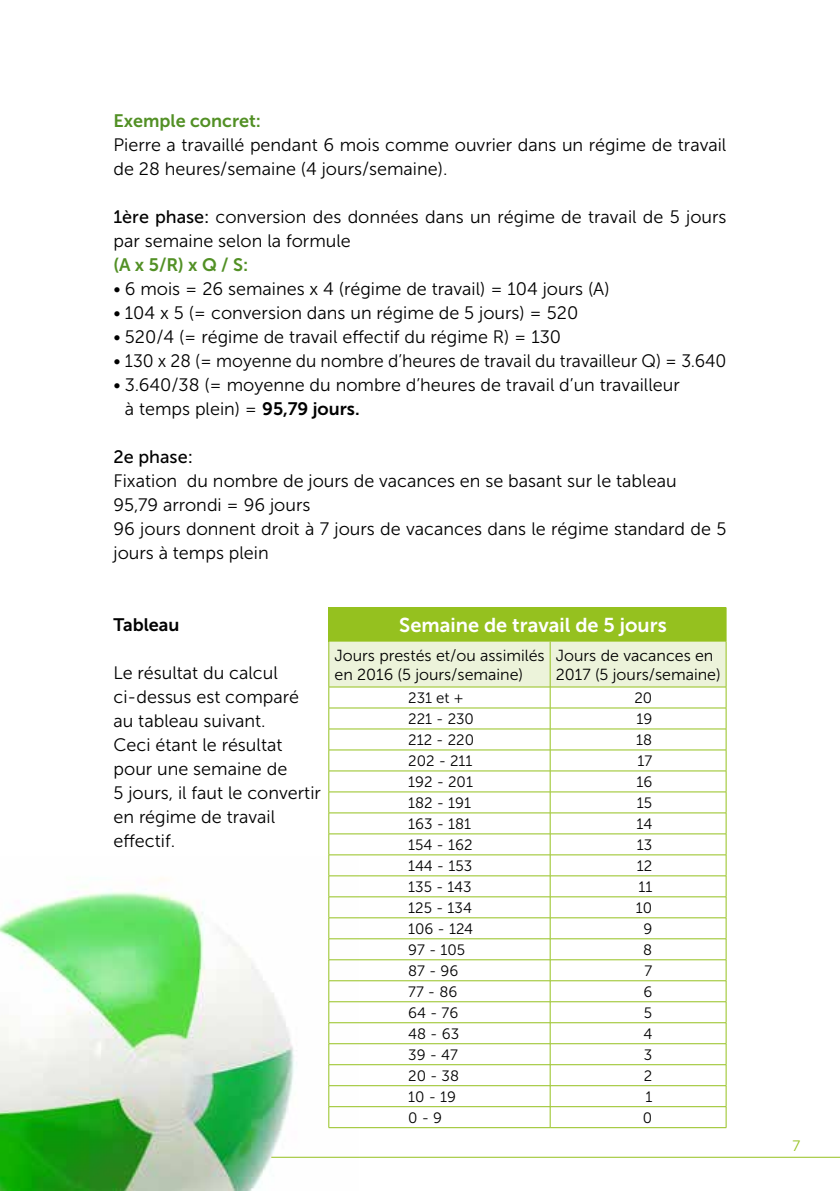
<style>
.page{position:relative;width:840px;height:1191px;background:#fff}
.page>*{position:absolute;margin:0;border:0;box-sizing:border-box;transform-origin:0 0}
.t1{font:20px "Museo Sans 700";color:#fff}
.t2{font:18px/24px "Museo Sans 300";color:#000}
.t3{font:18px "Museo Sans 700";color:#529025}
.t4{font:18px "Museo Sans 500";color:#000}
.t5{font:18px "Museo Sans 700";color:#000}
.t6{font:16px/19.2px "Museo Sans 300";color:#000}
.t7{font:15px "Museo Sans 300";color:#000}
.t8{font:15px "Museo Sans 300";color:#95c11f}
.s1{font-family:"Museo Sans 500"}
.s2{font-family:"Museo Sans 700"}
</style>
<div class="page">
<img style="left:0;top:878px;width:358px;height:313px">
<hr style="left:271px;top:1156px;width:568px;height:1px;background:#95c11f">
<div style="left:328px;top:607px;width:397px;height:34px;background:#95c11f"></div>
<svg style="left:328px;top:641px;width:398px;height:486px"></svg>
<hr style="left:328px;top:1127px;width:222px;height:1px;background:#95c11f">
<hr style="left:550px;top:1127px;width:176px;height:1px;background:#95c11f">
<hr style="left:550px;top:607px;width:176px;height:1px;background:#95c11f">
<hr style="left:725px;top:608px;width:1px;height:33px;background:#95c11f">
<hr style="left:328px;top:641px;width:1px;height:46px;background:#95c11f">
<hr style="left:725px;top:641px;width:1px;height:46px;background:#95c11f">
<hr style="left:328px;top:686px;width:222px;height:1px;background:#95c11f">
<hr style="left:550px;top:686px;width:176px;height:1px;background:#95c11f">
<p class="t3" style="left:113px;top:111px;width:149px">Exemple concret:</p>
<p class="t2" style="left:113px;top:133px;width:614px">Pierre a travaillé pendant 6 mois comme ouvrier dans un régime de travail de 28 heures/semaine (4 jours/semaine).</p>
<p class="t2" style="left:113px;top:205px;width:614px"><span class="s1">1ère phase:</span> conversion des données dans un régime de travail de 5 jours par semaine selon la formule</p>
<p class="t3" style="left:113px;top:255px;width:136px">(A x 5/R) x Q / S:</p>
<p class="t2" style="left:113px;top:277px;width:497px">• 6 mois = 26 semaines x 4 (régime de travail) = 104 jours (A)</p>
<p class="t2" style="left:113px;top:301px;width:466px">• 104 x 5 (= conversion dans un régime de 5 jours) = 520</p>
<p class="t2" style="left:113px;top:325px;width:449px">• 520/4 (= régime de travail effectif du régime R) = 130</p>
<p class="t2" style="left:113px;top:349px;width:614px">• 130 x 28 (= moyenne du nombre d’heures de travail du travailleur Q) = 3.640</p>
<p class="t2" style="left:125px;top:373px;width:556px;text-indent:-11px">• 3.640/38 (= moyenne du nombre d’heures de travail d’un travailleur à temps plein) = <span class="s2">95,79 jours.</span></p>
<p class="t4" style="left:113px;top:447px;width:81px">2e phase:</p>
<p class="t2" style="left:113px;top:469px;width:614px">Fixation du nombre de jours de vacances en se basant sur le tableau<br>95,79 arrondi = 96 jours<br>96 jours donnent droit à 7 jours de vacances dans le régime standard de 5 jours à temps plein</p>
<p class="t5" style="left:113px;top:615px;width:67px">Tableau</p>
<p class="t2" style="left:113px;top:661px;width:209px">Le résultat du calcul ci-dessus est comparé au tableau suivant.<br>Ceci étant le résultat pour une semaine de<br>5 jours, il faut le convertir en régime de travail effectif.</p>
<p class="t1" style="left:399px;top:614px;width:269px">Semaine de travail de 5 jours</p>
<p class="t6" style="left:334px;top:645px;width:211px">Jours prestés et/ou assimilés en 2016 (5 jours/semaine)</p>
<p class="t6" style="left:555px;top:645px;width:166px">Jours de vacances en<br>2017 (5 jours/semaine)</p>
<p class="t7" style="left:408px;top:690px;width:57px">231 et +</p>
<p class="t7" style="left:634px;top:690px;width:19px">20</p>
<p class="t7" style="left:408px;top:711px;width:67px">221 - 230</p>
<p class="t7" style="left:636px;top:711px;width:17px">19</p>
<p class="t7" style="left:408px;top:732px;width:67px">212 - 220</p>
<p class="t7" style="left:636px;top:732px;width:18px">18</p>
<p class="t7" style="left:408px;top:753px;width:66px">202 - 211</p>
<p class="t7" style="left:637px;top:753px;width:16px">17</p>
<p class="t7" style="left:408px;top:774px;width:66px">192 - 201</p>
<p class="t7" style="left:636px;top:774px;width:17px">16</p>
<p class="t7" style="left:408px;top:794px;width:64px">182 - 191</p>
<p class="t7" style="left:636px;top:794px;width:17px">15</p>
<p class="t7" style="left:408px;top:815px;width:64px">163 - 181</p>
<p class="t7" style="left:636px;top:815px;width:17px">14</p>
<p class="t7" style="left:408px;top:836px;width:66px">154 - 162</p>
<p class="t7" style="left:636px;top:836px;width:17px">13</p>
<p class="t7" style="left:408px;top:857px;width:65px">144 - 153</p>
<p class="t7" style="left:636px;top:857px;width:17px">12</p>
<p class="t7" style="left:408px;top:878px;width:65px">135 - 143</p>
<p class="t7" style="left:638px;top:878px;width:15px">11</p>
<p class="t7" style="left:408px;top:899px;width:65px">125 - 134</p>
<p class="t7" style="left:635px;top:899px;width:18px">10</p>
<p class="t7" style="left:408px;top:920px;width:66px">106 - 124</p>
<p class="t7" style="left:643px;top:920px;width:10px">9</p>
<p class="t7" style="left:408px;top:941px;width:58px">97 - 105</p>
<p class="t7" style="left:643px;top:941px;width:11px">8</p>
<p class="t7" style="left:408px;top:962px;width:52px">87 - 96</p>
<p class="t7" style="left:644px;top:962px;width:9px">7</p>
<p class="t7" style="left:408px;top:983px;width:51px">77 - 86</p>
<p class="t7" style="left:643px;top:983px;width:10px">6</p>
<p class="t7" style="left:408px;top:1004px;width:52px">64 - 76</p>
<p class="t7" style="left:643px;top:1004px;width:10px">5</p>
<p class="t7" style="left:408px;top:1025px;width:52px">48 - 63</p>
<p class="t7" style="left:643px;top:1025px;width:10px">4</p>
<p class="t7" style="left:408px;top:1046px;width:51px">39 - 47</p>
<p class="t7" style="left:643px;top:1046px;width:10px">3</p>
<p class="t7" style="left:408px;top:1067px;width:52px">20 - 38</p>
<p class="t7" style="left:643px;top:1067px;width:10px">2</p>
<p class="t7" style="left:408px;top:1088px;width:49px">10 - 19</p>
<p class="t7" style="left:645px;top:1088px;width:8px">1</p>
<p class="t7" style="left:408px;top:1109px;width:35px">0 - 9</p>
<p class="t7" style="left:642px;top:1109px;width:11px">0</p>
<p class="t8" style="left:792px;top:1138px;width:9px">7</p>
</div>
